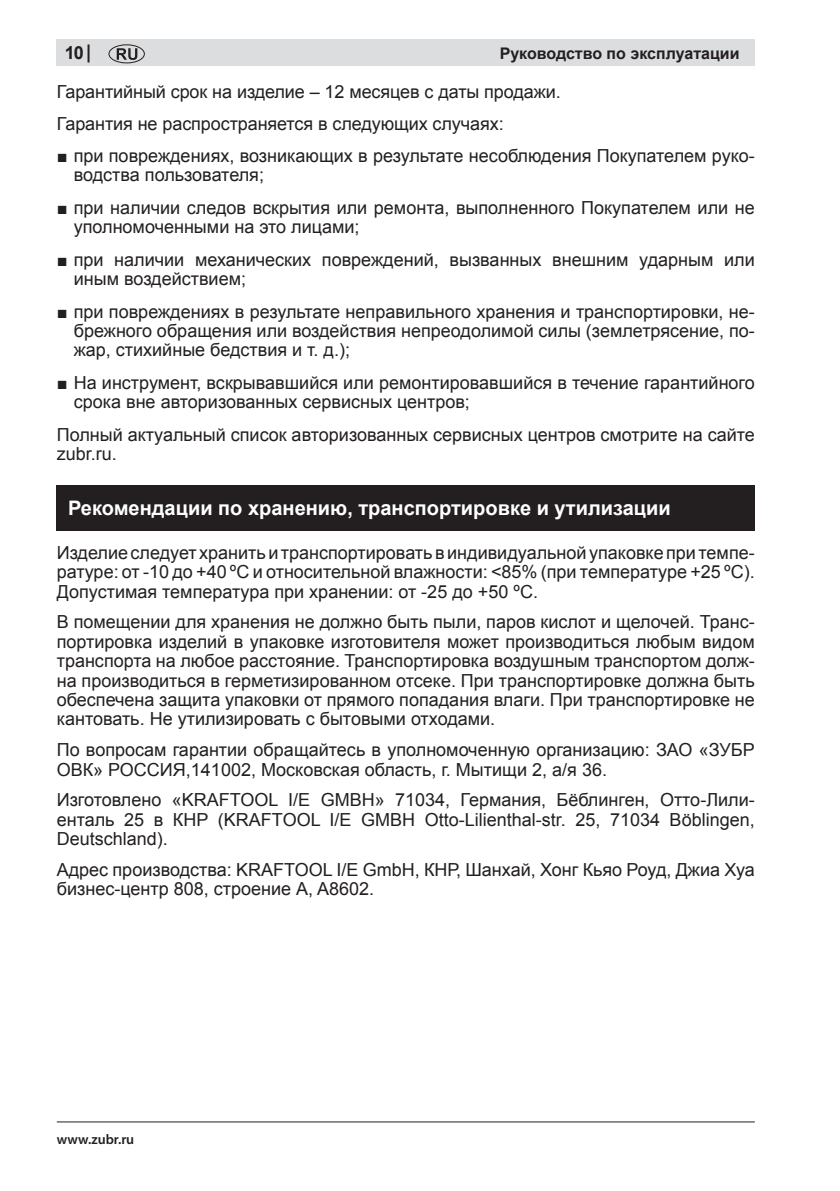
<style>
.page{position:relative;width:840px;height:1191px;background:#fff}
.page>*{position:absolute;margin:0;border:0;box-sizing:border-box;transform-origin:0 0}
.PosleSpis{font:700 20px "Arial";color:#fff}
.PosleSpis-2{font:18px/19.4px "Arial";color:#231f20}
.SpisokVs{font:18px/19.4px "Arial";color:#231f20}
.t1{font:700 16px "Arial";color:#231f20}
.t2{font:600 14px "Myriad Pro";color:#231f20}
.s1{font-weight:700}
.s2{font-family:"Myriad Pro";font-weight:700}
.s3{font-family:"Times New Roman"}
</style>
<div class="page">
<div style="left:57px;top:40px;width:697px;height:26px;background:#dcdddf"></div>
<hr style="left:57px;top:1121px;width:697px;height:1px;background:#231f20">
<svg style="left:117px;top:48px;width:20px;height:12px"></svg>
<div style="left:108px;top:44px;width:37px;height:19px;border:1px solid #231f20;border-radius:50%"></div>
<div style="left:57px;top:485px;width:697px;height:45px;background:#231f20"></div>
<p class="PosleSpis-2" style="left:57px;top:33px;width:505px;line-height:39.2px;text-indent:8px"><span class="s1">10</span> <span class="s2">|<br></span>Гарантийный срок на изделие – 12 месяцев с даты продажи.</p>
<p class="PosleSpis-2" style="left:57px;top:114px;width:448px">Гарантия не распространяется в следующих случаях:</p>
<p class="PosleSpis-2" style="left:74px;top:146px;width:682px;text-indent:-17px"><span class="s3">■</span> при повреждениях, возникающих в результате несоблюдения Покупателем руко&shy;водства пользователя;</p>
<p class="PosleSpis-2" style="left:74px;top:198px;width:682px;text-indent:-17px"><span class="s3">■</span> при наличии следов вскрытия или ремонта, выполненного Покупателем или не уполномоченными на это лицами;</p>
<p class="PosleSpis-2" style="left:74px;top:250px;width:682px;text-indent:-17px"><span class="s3">■</span> при наличии механических повреждений, вызванных внешним ударным или иным воздействием;</p>
<p class="PosleSpis-2" style="left:74px;top:302px;width:682px;text-align:justify;text-indent:-17px"><span class="s3">■</span> при повреждениях в результате неправильного хранения и транспортировки, не&shy;брежного обращения или воздействия непреодолимой силы (землетрясение, по&shy;жар, стихийные бедствия и т. д.);</p>
<p class="PosleSpis-2" style="left:74px;top:373px;width:682px;text-indent:-17px"><span class="s3">■</span> На инструмент, вскрывавшийся или ремонтировавшийся в течение гарантийного срока вне авторизованных сервисных центров;</p>
<p class="SpisokVs" style="left:57px;top:425px;width:699px">Полный актуальный список авторизованных сервисных центров смотрите на сайте zubr.ru.</p>
<p class="t1" style="left:499px;top:42px;width:241px">Руководство по эксплуатации</p>
<p class="PosleSpis" style="left:68px;top:495px;width:604px">Рекомендации по хранению, транспортировке и утилизации</p>
<p class="PosleSpis-2" style="left:57px;top:543px;width:699px;text-align:justify">Изделие следует хранить и транспортировать в индивидуальной упаковке при темпе&shy;ратуре: от -10 до +40 ºС и относительной влажности: &lt;85% (при температуре +25 ºС).<br>Допустимая температура при хранении: от -25 до +50 ºС.</p>
<p class="PosleSpis-2" style="left:57px;top:612px;width:699px;text-align:justify">В помещении для хранения не должно быть пыли, паров кислот и щелочей. Транс&shy;портировка изделий в упаковке изготовителя может производиться любым видом транспорта на любое расстояние. Транспортировка воздушным транспортом долж&shy;на производиться в герметизированном отсеке. При транспортировке должна быть обеспечена защита упаковки от прямого попадания влаги. При транспортировке не кантовать. Не утилизировать с бытовыми отходами.</p>
<p class="PosleSpis-2" style="left:57px;top:740px;width:699px">По вопросам гарантии обращайтесь в уполномоченную организацию: ЗАО «ЗУБР<br>ОВК» РОССИЯ,141002, Московская область, г. Мытищи 2, а/я 36.</p>
<p class="PosleSpis-2" style="left:57px;top:790px;width:699px;text-align:justify">Изготовлено «KRAFTOOL I/E GMBH» 71034, Германия, Бёблинген, Отто-Лили&shy;енталь 25 в КНР (KRAFTOOL I/E GMBH Otto-Lilienthal-str. 25, 71034 Böblingen, Deutschland).</p>
<p class="PosleSpis-2" style="left:57px;top:860px;width:699px">Адрес производства: KRAFTOOL I/E GmbH, КНР, Шанхай, Хонг Кьяо Роуд, Джиа Хуа бизнес-центр 808, строение А, A8602.</p>
<p class="t2" style="left:57px;top:1130px;width:79px">www.zubr.ru</p>
</div>
